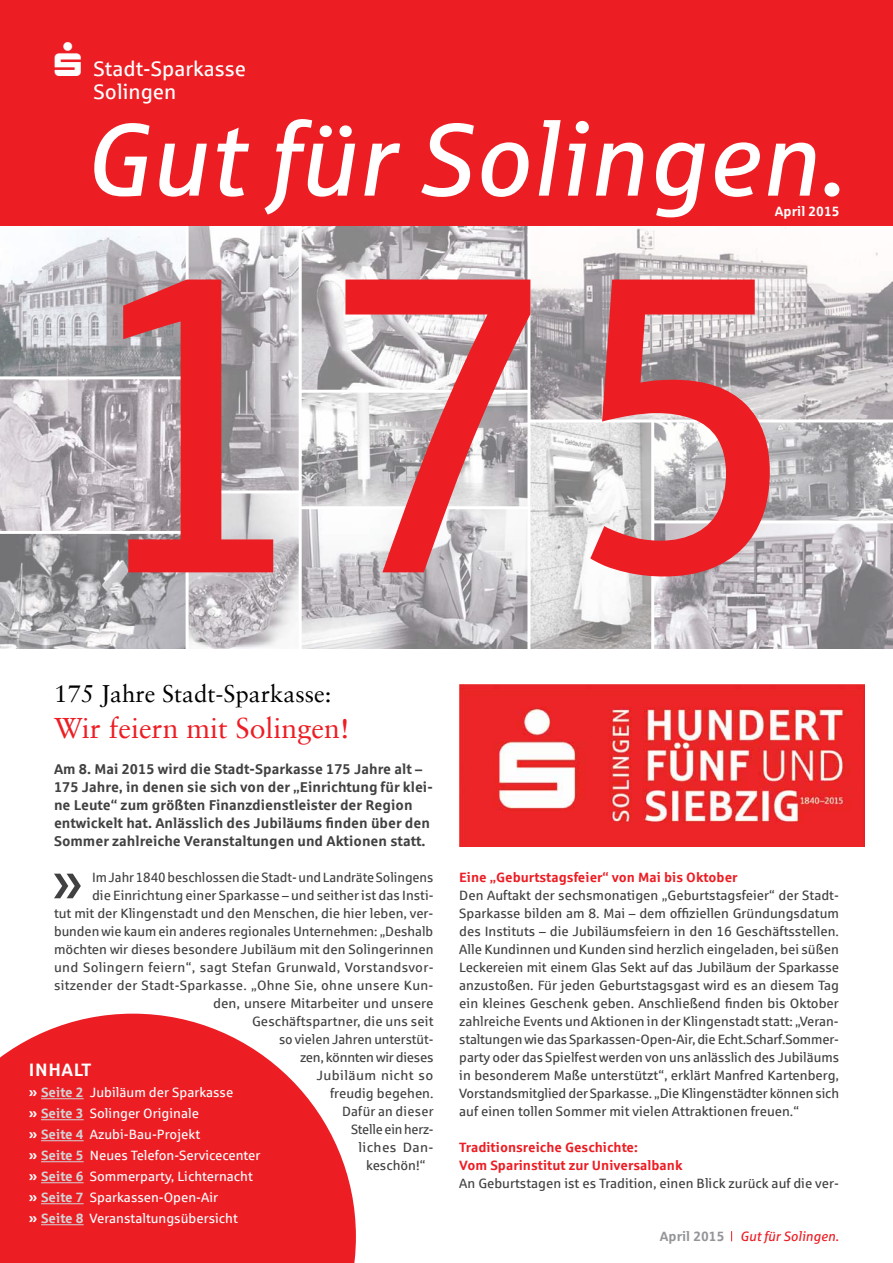
<style>
.page{position:relative;width:893px;height:1263px;background:#fff}
.page>*{position:absolute;margin:0;border:0;box-sizing:border-box;transform-origin:0 0}
.t1{font:italic 102.75px "Sparkasse Rg";letter-spacing:.005em;color:#fff}
.t2{font:61.35px "Sparkasse Rg";color:#414042}
.t3{font:28.5px "Sabon LT";color:#ed1d24}
.t4{font:24px "Sabon LT";color:#000}
.t5{font:21px/23.2px "Sparkasse Rg";color:#fff}
.t6{font:700 18px "Sparkasse Rg";color:#fff}
.t7{font:700 14.25px/18px "Sparkasse Rg";color:#414042}
.t8{font:13.5px/18px "Sparkasse Rg";color:#414042;text-align:justify}
.t9{font:13.5px/21px "Sparkasse Rg";color:#fff}
.t10{font:13.5px "Sparkasse Rg";letter-spacing:.02em;color:#414042}
.t11{font:700 13.5px/18px "Sparkasse Rg";color:#ed1d24}
.t12{font:13.5px "Sparkasse Rg";letter-spacing:.025em;color:#414042}
.t13{font:italic 13.5px "Sparkasse Rg";color:#ed1d24}
.t14{font:13.5px "Sparkasse Rg";letter-spacing:-.02em;color:#414042}
.t15{font:700 13.5px "Sparkasse Rg";color:#fff}
.s1{font-weight:700;font-size:15px}
.s2{font-weight:700;color:#d1d3d4}
.s3{font-weight:700;font-style:normal;color:#939598}
</style>
<div class="page">
<svg style="left:0;top:1014px;width:356px;height:249px;background:#ef3c42"></svg>
<hr style="left:41px;top:1098px;width:43px;height:1px;background:#d1d3d4">
<hr style="left:41px;top:1119px;width:43px;height:1px;background:#d1d3d4">
<hr style="left:41px;top:1140px;width:43px;height:1px;background:#d1d3d4">
<hr style="left:41px;top:1161px;width:43px;height:1px;background:#d1d3d4">
<hr style="left:41px;top:1182px;width:43px;height:1px;background:#d1d3d4">
<hr style="left:41px;top:1203px;width:43px;height:1px;background:#d1d3d4">
<hr style="left:41px;top:1224px;width:43px;height:1px;background:#d1d3d4">
<img style="left:459px;top:684px;width:406px;height:162px">
<svg style="left:0;top:225px;width:893px;height:424px"></svg>
<div style="left:0;top:0;width:893px;height:225px;background:#ed1d24"></div>
<svg style="left:123px;top:279px;width:647px;height:297px;background:#d09094"></svg>
<h3 class="t5" style="left:94px;top:57px;width:154px">Stadt-Sparkasse<br>Solingen</h3>
<h1 class="t1" style="left:83px;top:97px;width:762px">Gut für Solingen.</h1>
<p class="t15" style="left:775px;top:202px;width:66px">April 2015</p>
<h3 class="t4" style="left:54px;top:679px;width:279px">175 Jahre Stadt-Sparkasse:</h3>
<h3 class="t3" style="left:54px;top:711px;width:297px">Wir feiern mit Solingen!</h3>
<p class="t7" style="left:54px;top:759px;width:380px">Am 8. Mai 2015 wird die Stadt-Sparkasse 175 Jahre alt – 175 Jahre, in denen sie sich von der „Einrichtung für klei&shy;ne Leute“ zum größten Finanzdienstleister der Region entwickelt hat. Anlässlich des Jubiläums finden über den Sommer zahlreiche Veranstaltungen und Aktionen statt.</p>
<h2 class="t2" style="left:52px;top:842px;width:33px">»</h2>
<p class="t8" style="left:92px;top:868px;width:343px">Im Jahr 1840 beschlossen die Stadt- und Landräte Solingens</p>
<p class="t8" style="left:92px;top:886px;width:343px">die Einrichtung einer Sparkasse – und seither ist das Insti-</p>
<p class="t8" style="left:54px;top:904px;width:381px">tut mit der Klingenstadt und den Menschen, die hier leben, ver-</p>
<p class="t8" style="left:54px;top:922px;width:381px">bunden wie kaum ein anderes regionales Unternehmen: „Deshalb</p>
<p class="t8" style="left:54px;top:940px;width:381px">möchten wir dieses besondere Jubiläum mit den Solingerinnen</p>
<p class="t10" style="left:54px;top:959px;width:381px">und Solingern feiern“, sagt Stefan Grunwald, Vorstandsvor-</p>
<p class="t10" style="left:54px;top:977px;width:381px">sitzender der Stadt-Sparkasse. „Ohne Sie, ohne unsere Kun-</p>
<p class="t8" style="left:213px;top:994px;width:222px">den, unsere Mitarbeiter und unsere</p>
<p class="t8" style="left:252px;top:1012px;width:183px">Geschäftspartner, die uns seit</p>
<p class="t8" style="left:279px;top:1030px;width:156px">so vielen Jahren unterstüt-</p>
<p class="t14" style="left:300px;top:1049px;width:135px">zen, könnten wir dieses</p>
<p class="t12" style="left:316px;top:1067px;width:118px">Jubiläum nicht so</p>
<p class="t8" style="left:330px;top:1084px;width:105px">freudig begehen.</p>
<p class="t10" style="left:342px;top:1103px;width:93px">Dafür an dieser</p>
<p class="t8" style="left:351px;top:1120px;width:84px">Stelle ein herz-</p>
<p class="t12" style="left:358px;top:1139px;width:77px">liches Dan-</p>
<p class="t8" style="left:366px;top:1156px;width:61px">keschön!“</p>
<h3 class="t6" style="left:29px;top:1058px;width:44px">Inhalt</h3>
<p class="t9" style="left:29px;top:1081px;width:233px"><span class="s1">»</span> <span class="s2">Seite 2</span> Jubiläum der Sparkasse<br><span class="s1">»</span> <span class="s2">Seite 3</span> Solinger Originale<br><span class="s1">»</span> <span class="s2">Seite 4</span> Azubi-Bau-Projekt<br><span class="s1">»</span> <span class="s2">Seite 5</span> Neues Telefon-Servicecenter <span class="s1">»</span> <span class="s2">Seite 6</span> Sommerparty, Lichternacht <span class="s1">»</span> <span class="s2">Seite 7</span> Sparkassen-Open-Air<br><span class="s1">»</span> <span class="s2">Seite 8</span> Veranstaltungsübersicht</p>
<p class="t11" style="left:459px;top:868px;width:280px">Eine „Geburtstagsfeier“ von Mai bis Oktober</p>
<p class="t8" style="left:459px;top:886px;width:381px">Den Auftakt der sechsmonatigen „Geburtstagsfeier“ der Stadt-Sparkasse bilden am 8. Mai – dem offiziellen Gründungsdatum des Instituts – die Jubiläumsfeiern in den 16 Geschäftsstellen.<br>Alle Kundinnen und Kunden sind herzlich eingeladen, bei süßen Leckereien mit einem Glas Sekt auf das Jubiläum der Sparkasse anzustoßen. Für jeden Geburtstagsgast wird es an diesem Tag ein kleines Geschenk geben. Anschließend finden bis Oktober zahlreiche Events und Aktionen in der Klingenstadt statt: „Veran&shy;staltungen wie das Sparkassen-Open-Air, die Echt.Scharf.Sommer&shy;party oder das Spielfest werden von uns anlässlich des Jubiläums in besonderem Maße unterstützt“, erklärt Manfred Kartenberg, Vorstandsmitglied der Sparkasse. „Die Klingenstädter können sich auf einen tollen Sommer mit vielen Attraktionen freuen.“</p>
<p class="t11" style="left:459px;top:1138px;width:225px">Traditionsreiche Geschichte:<br>Vom Sparinstitut zur Universalbank</p>
<p class="t8" style="left:459px;top:1174px;width:381px">An Geburtstagen ist es Tradition, einen Blick zurück auf die ver-</p>
<p class="t13" style="left:660px;top:1228px;width:181px"><span class="s3">April 2015</span> Gut für Solingen.</p>
</div>
